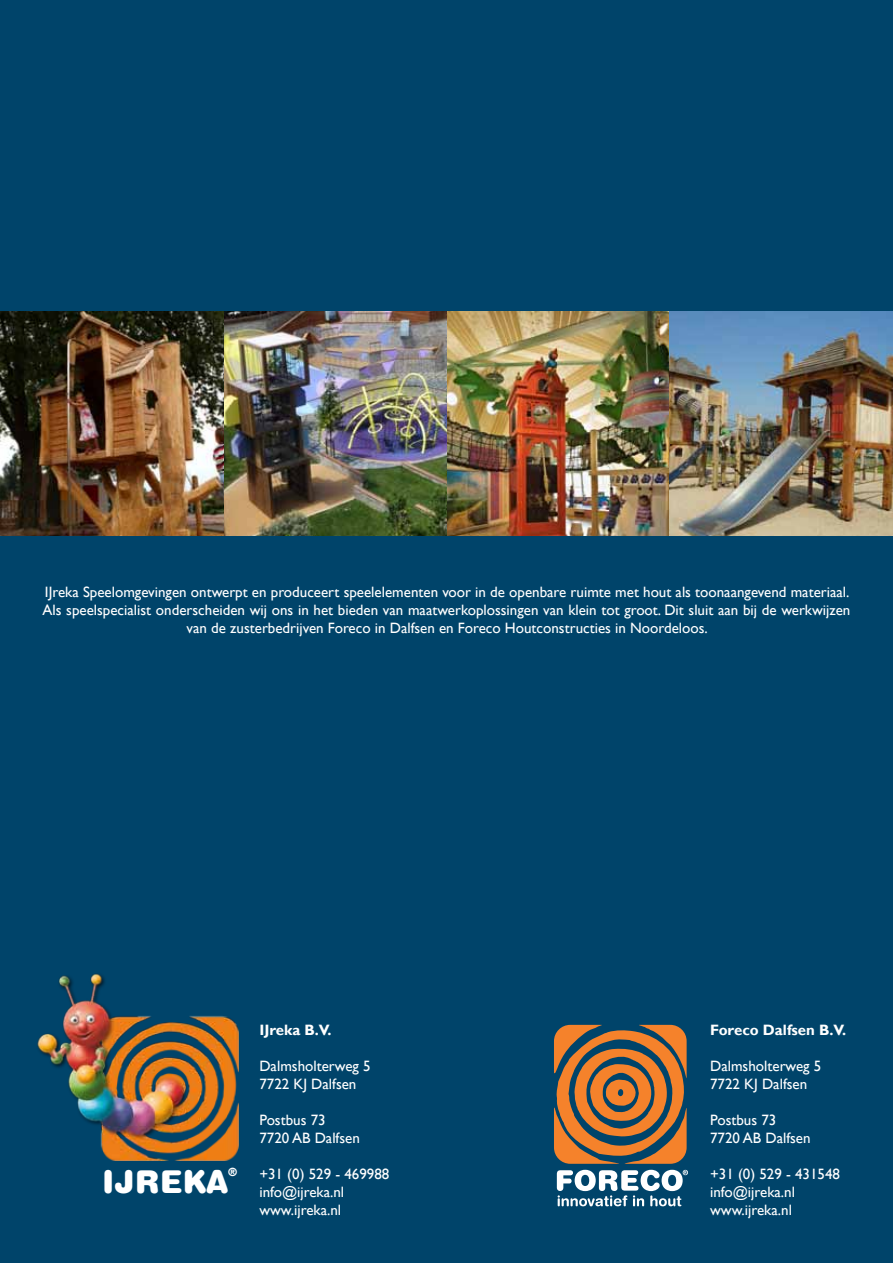
<style>
.page{position:relative;width:893px;height:1263px;background:#00446a}
.page>*{position:absolute;margin:0;border:0;box-sizing:border-box;transform-origin:0 0}
.t1{font:900 31.5px "Helvetica Rounded";color:#fff}
.t2{font:15px/18px "Gill Sans";color:#fff}
.t3{font:700 15px "Gill Sans";color:#fff}
.t4{font:900 11.4px "Helvetica Rounded";color:#fff}
</style>
<div class="page">
<img style="left:0;top:312px;width:893px;height:223px">
<svg style="left:554px;top:1025px;width:133px;height:139px"></svg>
<svg style="left:557px;top:1170px;width:131px;height:36px"></svg>
<img style="left:37px;top:973px;width:201px;height:188px">
<p class="t2" style="left:43px;top:583px;width:809px;text-align:center">IJreka Speelomgevingen ontwerpt en produceert speelelementen voor in de openbare ruimte met hout als toonaangevend materiaal.<br>Als speelspecialist onderscheiden wij ons in het bieden van maatwerkoplossingen van klein tot groot. Dit sluit aan bij de werkwijzen van de zusterbedrijven Foreco in Dalfsen en Foreco Houtconstructies in Noordeloos.</p>
<h1 class="t1" style="left:102px;top:1161px;width:127px">IJREKA</h1>
<p class="t4" style="left:228px;top:1164px;width:11px">®</p>
<p class="t3" style="left:259px;top:1021px;width:74px">IJreka B.V.</p>
<p class="t2" style="left:259px;top:1057px;width:113px">Dalmsholterweg 5<br>7722 KJ Dalfsen</p>
<p class="t2" style="left:259px;top:1111px;width:102px">Postbus 73<br>7720 AB Dalfsen</p>
<p class="t2" style="left:259px;top:1165px;width:131px">+31 (0) 529 - 469988 info@ijreka.nl www.ijreka.nl</p>
<p class="t3" style="left:710px;top:1021px;width:138px">Foreco Dalfsen B.V.</p>
<p class="t2" style="left:710px;top:1057px;width:113px">Dalmsholterweg 5<br>7722 KJ Dalfsen</p>
<p class="t2" style="left:710px;top:1111px;width:102px">Postbus 73<br>7720 AB Dalfsen</p>
<p class="t2" style="left:710px;top:1165px;width:131px">+31 (0) 529 - 431548 info@ijreka.nl www.ijreka.nl</p>
</div>
